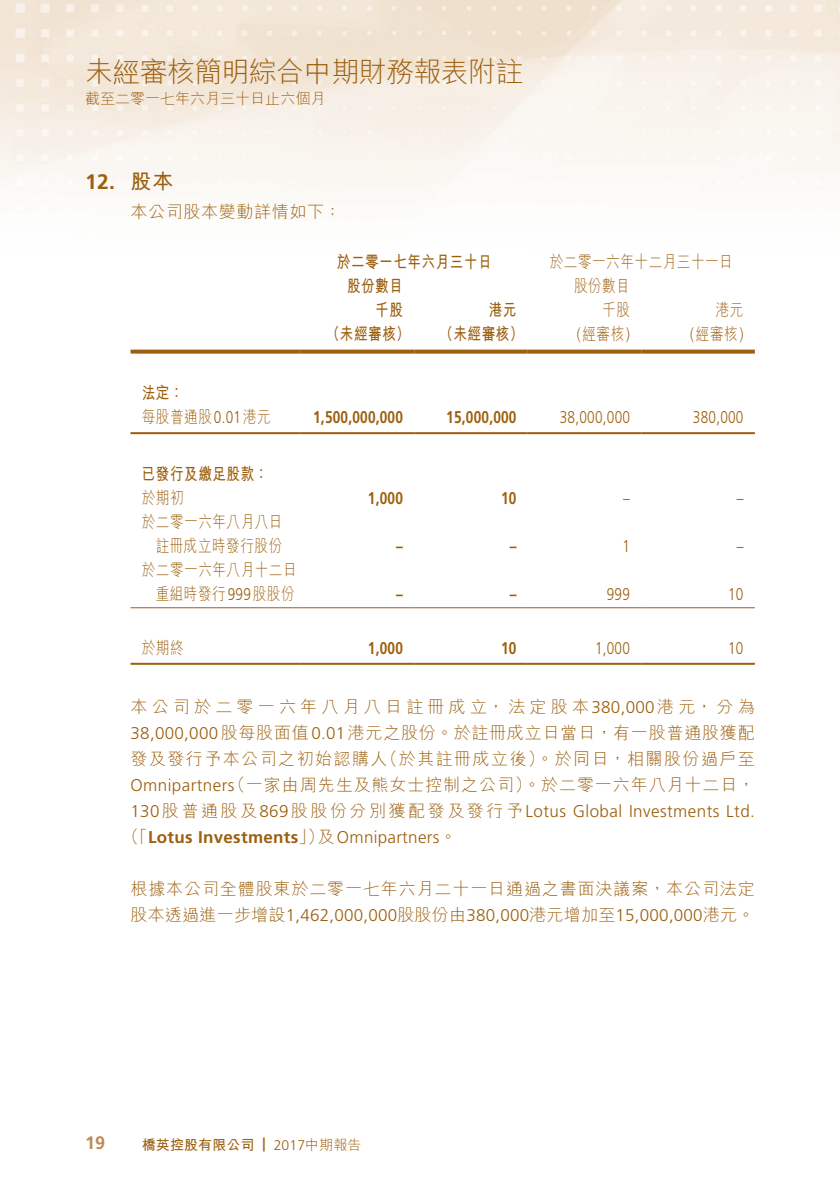
<style>
.page{position:relative;width:840px;height:1191px;background:#fff}
.page>*{position:absolute;margin:0;border:0;box-sizing:border-box;transform-origin:0 0}
.t1{font:300 28px "M Hei HK";letter-spacing:-.025em;color:#9c5f0d}
._01_H1{font:700 21px "Frutiger LT Std";color:#9c5f0d}
._01_H1-2{font:700 21px "M Hei HK";color:#9c5f0d}
.t2{font:700 18px "Frutiger LT Std";color:#bd8c55}
._00_txt{font:300 17px/26px "M Hei HK";letter-spacing:.055em;color:#9c5f0d}
._00_txt-2{font:300 17px/26px "M Hei HK";letter-spacing:.085em;color:#9c5f0d;text-align:right}
._50_Table_txt{font:300 17px "M Hei HK";letter-spacing:.035em;color:#9c5f0d;scale:.8 1}
._00_txt-3{font:300 17px "Frutiger LT Std";letter-spacing:.025em;color:#9c5f0d}
._50_Table_txt-2{font:700 17px "M Hei HK";letter-spacing:.035em;color:#9c5f0d;scale:.8 1}
._50_Table_txt-3{font:700 17px "Frutiger LT Std";letter-spacing:.015em;color:#9c5f0d;scale:.8 1}
._50_Table_txt-4{font:300 17px "Frutiger LT Std";letter-spacing:.015em;color:#9c5f0d;scale:.8 1}
._00_txt-4{font:700 17px "Frutiger LT Std";letter-spacing:.015em;color:#9c5f0d}
._00_txt-5{font:300 17px "M Hei HK";letter-spacing:.035em;color:#9c5f0d}
.t3{font:300 15px "M Hei HK";color:#9c5f0d}
.t4{font:300 14px "Frutiger LT Std";color:#9c5f0d}
.t5{font:700 14px "M Hei HK";letter-spacing:.005em;color:#9c5f0d}
.t6{font:700 14px "Frutiger LT Std";color:#9c5f0d}
.s1{font-family:"Frutiger LT Std"}
.s2{font-family:"M Hei HK"}
.s3{font-family:"M Hei HK";font-weight:300}
</style>
<div class="page">
<img style="left:0;top:0;width:839px;height:665px">
<svg style="left:130px;top:349px;width:170px;height:4px"></svg>
<svg style="left:300px;top:349px;width:114px;height:4px"></svg>
<svg style="left:414px;top:349px;width:113px;height:4px"></svg>
<svg style="left:527px;top:349px;width:114px;height:4px"></svg>
<svg style="left:641px;top:349px;width:113px;height:4px"></svg>
<hr style="left:130px;top:432px;width:170px;height:2px;background:#9c5f0d">
<hr style="left:300px;top:432px;width:114px;height:2px;background:#9c5f0d">
<hr style="left:414px;top:432px;width:113px;height:2px;background:#9c5f0d">
<hr style="left:527px;top:432px;width:114px;height:2px;background:#9c5f0d">
<hr style="left:641px;top:432px;width:113px;height:2px;background:#9c5f0d">
<hr style="left:130px;top:607px;width:170px;height:1px;background:#9c5f0d">
<hr style="left:300px;top:607px;width:114px;height:1px;background:#9c5f0d">
<hr style="left:414px;top:607px;width:113px;height:1px;background:#9c5f0d">
<hr style="left:527px;top:607px;width:114px;height:1px;background:#9c5f0d">
<hr style="left:641px;top:607px;width:113px;height:1px;background:#9c5f0d">
<hr style="left:130px;top:663px;width:170px;height:2px;background:#9c5f0d">
<hr style="left:300px;top:663px;width:114px;height:2px;background:#9c5f0d">
<hr style="left:414px;top:663px;width:113px;height:2px;background:#9c5f0d">
<hr style="left:527px;top:663px;width:114px;height:2px;background:#9c5f0d">
<hr style="left:641px;top:663px;width:113px;height:2px;background:#9c5f0d">
<h1 class="t1" style="left:85px;top:57px;width:439px">未經審核簡明綜合中期財務報表附註</h1>
<p class="t3" style="left:85px;top:91px;width:241px">截至二零一七年六月三十日止六個月</p>
<p class="_01_H1" style="left:85px;top:169px;width:31px">12.</p>
<p class="_01_H1-2" style="left:130px;top:166px;width:44px">股本</p>
<p class="_00_txt-5" style="left:130px;top:203px;width:212px">本公司股本變動詳情如下：</p>
<p class="_50_Table_txt-2" style="left:337px;top:249px;width:195px">於二零一七年六月三十日</p>
<p class="_50_Table_txt-2" style="left:142px;top:381px;width:53px">法定：</p>
<p class="_50_Table_txt" style="left:142px;top:408px;width:162px">每股普通股<span class="s1">0.01</span>港元</p>
<p class="_50_Table_txt-2" style="left:142px;top:461px;width:159px">已發行及繳足股款：</p>
<p class="_50_Table_txt" style="left:142px;top:489px;width:54px">於期初</p>
<p class="_50_Table_txt" style="left:142px;top:513px;width:177px">於二零一六年八月八日</p>
<p class="_50_Table_txt" style="left:156px;top:537px;width:160px">註冊成立時發行股份</p>
<p class="_50_Table_txt" style="left:142px;top:561px;width:195px">於二零一六年八月十二日</p>
<p class="_50_Table_txt" style="left:156px;top:585px;width:175px">重組時發行<span class="s1">999</span>股股份</p>
<p class="_50_Table_txt" style="left:142px;top:639px;width:54px">於期終</p>
<p class="_50_Table_txt-2" style="left:347px;top:273px;width:71px">股份數目</p>
<p class="_50_Table_txt-2" style="left:375px;top:297px;width:36px">千股</p>
<p class="_50_Table_txt-2" style="left:326px;top:321px;width:106px">（未經審核）</p>
<p class="_50_Table_txt-3" style="left:313px;top:407px;width:114px">1,500,000,000</p>
<p class="_50_Table_txt-3" style="left:368px;top:488px;width:45px">1,000</p>
<p class="_50_Table_txt-3" style="left:396px;top:536px;width:10px">–</p>
<p class="_50_Table_txt-3" style="left:396px;top:584px;width:10px">–</p>
<p class="_50_Table_txt-3" style="left:368px;top:638px;width:45px">1,000</p>
<p class="_50_Table_txt-2" style="left:488px;top:297px;width:36px">港元</p>
<p class="_50_Table_txt-2" style="left:439px;top:321px;width:106px">（未經審核）</p>
<p class="_50_Table_txt-3" style="left:446px;top:407px;width:89px">15,000,000</p>
<p class="_50_Table_txt-3" style="left:501px;top:488px;width:21px">10</p>
<p class="_50_Table_txt-3" style="left:509px;top:536px;width:10px">–</p>
<p class="_50_Table_txt-3" style="left:509px;top:584px;width:10px">–</p>
<p class="_50_Table_txt-3" style="left:501px;top:638px;width:21px">10</p>
<p class="_50_Table_txt" style="left:549px;top:253px;width:230px">於二零一六年十二月三十一日</p>
<p class="_50_Table_txt" style="left:573px;top:277px;width:71px">股份數目</p>
<p class="_50_Table_txt" style="left:602px;top:301px;width:36px">千股</p>
<p class="_50_Table_txt" style="left:715px;top:301px;width:36px">港元</p>
<p class="_50_Table_txt" style="left:576px;top:325px;width:68px"><span class="s1">(</span>經審核<span class="s1">)</span></p>
<p class="_50_Table_txt" style="left:689px;top:325px;width:68px"><span class="s1">(</span>經審核<span class="s1">(</span></p>
<p class="_50_Table_txt-4" style="left:559px;top:408px;width:89px">38,000,000</p>
<p class="_50_Table_txt-4" style="left:692px;top:408px;width:65px">380,000</p>
<p class="_50_Table_txt-4" style="left:622px;top:488px;width:10px">–</p>
<p class="_50_Table_txt-4" style="left:736px;top:488px;width:10px">–</p>
<p class="_50_Table_txt-4" style="left:622px;top:536px;width:11px">1</p>
<p class="_50_Table_txt-4" style="left:736px;top:536px;width:10px">–</p>
<p class="_50_Table_txt-4" style="left:606px;top:584px;width:30px">999</p>
<p class="_50_Table_txt-4" style="left:727px;top:584px;width:21px">10</p>
<p class="_50_Table_txt-4" style="left:594px;top:638px;width:45px">1,000</p>
<p class="_50_Table_txt-4" style="left:727px;top:638px;width:21px">10</p>
<p class="_00_txt-2" style="left:130px;top:693px;width:625px">本公司於二零一六年八月八日註冊成立，法定股本 <span class="s1">380,000</span>港元，分為<br><span class="s1">38,000,000</span>股每股面值<span class="s1">0.01</span>港元之股份。於註冊成立日當日，有一股普通股獲配（於其註冊成立後）。於同日，相關股份過戶至</p>
<p class="_00_txt" style="left:228px;top:745px;width:527px;text-indent:-98px">發及發行予本公司之初始認購人<br>（一家由周先生及熊女士控制之公司）。於二零一六年八月十二日，</p>
<p class="_00_txt-3" style="left:130px;top:775px;width:105px">Omnipartners</p>
<p class="_00_txt-3" style="left:130px;top:801px;width:625px">130<span class="s2">股普通股及</span>869<span class="s2">股股份分別獲配發及發行予</span>Lotus Global Investments Ltd.</p>
<p class="_00_txt-3" style="left:317px;top:827px;width:141px"><span class="s2">及</span>Omnipartners<span class="s2">。</span></p>
<p class="_00_txt-4" style="left:122px;top:826px;width:204px"><span class="s3">（「</span>Lotus Investments<span class="s3">」）</span></p>
<p class="_00_txt" style="left:130px;top:875px;width:625px">根據本公司全體股東於二零一七年六月二十一日通過之書面決議案，本公司法定股本透過進一步增設<span class="s1">1,462,000,000</span>股股份由<span class="s1">380,000</span>港元增加至<span class="s1">15,000,000</span>港元。</p>
<p class="t2" style="left:85px;top:1132px;width:22px">19</p>
<p class="t5" style="left:142px;top:1134px;width:114px">橋英控股有限公司</p>
<p class="t6" style="left:262px;top:1134px;width:5px">|</p>
<p class="t4" style="left:273px;top:1136px;width:89px">2017<span class="s2">中期報告</span></p>
</div>
